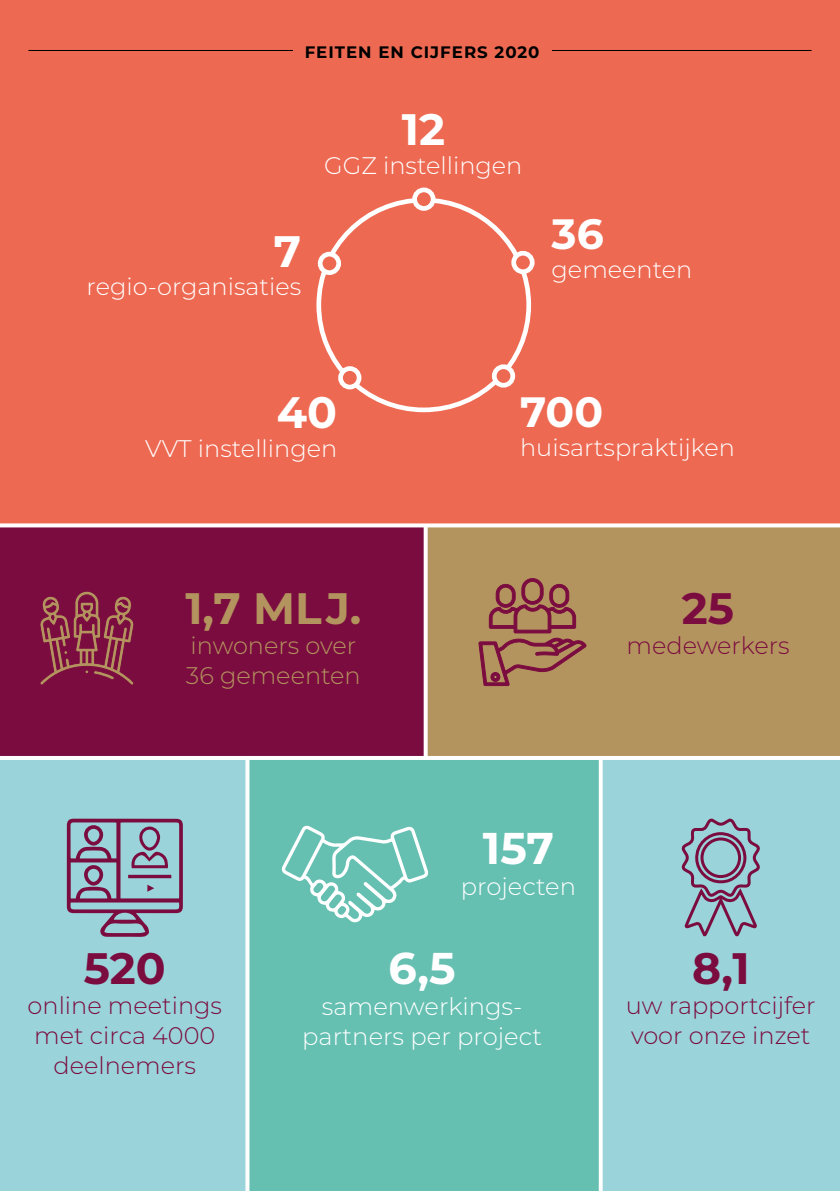
<style>
.page{position:relative;width:840px;height:1191px;background:#fff}
.page>*{position:absolute;margin:0;border:0;box-sizing:border-box;transform-origin:0 0}
.t1{font:700 44.4px "Montserrat";color:#fff}
.t2{font:700 44px "Montserrat";color:#7b0c3f}
.t3{font:700 44px "Montserrat";color:#b4945e}
.t4{font:700 44px "Montserrat";color:#fff}
.t5{font:700 42.4px "Montserrat";color:#fff}
.t6{font:300 24.2px/30.4px "Montserrat";color:#fff;text-align:center}
.t7{font:300 24px/30px "Montserrat";color:#7b0c3f;text-align:center}
.t8{font:300 24px "Montserrat";color:#fff}
.t9{font:300 24px/30px "Montserrat";color:#b4945e}
.t10{font:700 16.6px "Montserrat";letter-spacing:.06em;color:#000}
</style>
<div class="page">
<div style="left:0;top:0;width:839px;height:566px;background:#ed6952"></div>
<div style="left:601px;top:758px;width:238px;height:433px;background:#9ad3da"></div>
<div style="left:0;top:526px;width:427px;height:234px;background:#7b0c3f"></div>
<div style="left:211px;top:757px;width:391px;height:434px;background:#65c0b2"></div>
<svg style="left:281px;top:825px;width:147px;height:98px"></svg>
<div style="left:425px;top:526px;width:414px;height:232px;background:#b4945e"></div>
<div style="left:0;top:760px;width:247px;height:431px;background:#9ad3da"></div>
<svg style="left:40px;top:591px;width:94px;height:94px"></svg>
<svg style="left:478px;top:578px;width:108px;height:109px"></svg>
<div style="left:316px;top:198px;width:214px;height:214px;border:5px solid #fff;border-radius:50%"></div>
<div style="left:414px;top:190px;width:19px;height:18px;background:#ed6952;border-radius:50%"></div>
<div style="left:412px;top:187px;width:23px;height:24px;border:5px solid #fff;border-radius:50%"></div>
<div style="left:513px;top:253px;width:19px;height:19px;background:#ed6952;border-radius:50%"></div>
<div style="left:511px;top:251px;width:23px;height:23px;border:5px solid #fff;border-radius:50%"></div>
<div style="left:494px;top:367px;width:18px;height:18px;background:#ed6952;border-radius:50%"></div>
<div style="left:491px;top:364px;width:24px;height:23px;border:5px solid #fff;border-radius:50%"></div>
<div style="left:340px;top:368px;width:19px;height:19px;background:#ed6952;border-radius:50%"></div>
<div style="left:338px;top:366px;width:23px;height:23px;border:5px solid #fff;border-radius:50%"></div>
<div style="left:320px;top:254px;width:18px;height:19px;background:#ed6952;border-radius:50%"></div>
<div style="left:317px;top:252px;width:24px;height:23px;border:5px solid #fff;border-radius:50%"></div>
<svg style="left:67px;top:818px;width:116px;height:119px"></svg>
<svg style="left:681px;top:818px;width:79px;height:119px"></svg>
<div style="left:700px;top:837px;width:40px;height:41px;border:3px solid #7b0c3f;border-radius:50%"></div>
<hr style="left:0;top:756px;width:839px;height:4px;background:#fff">
<svg style="left:0;top:523px;width:839px;height:4px;fill:#fff"></svg>
<svg style="left:245px;top:760px;width:4px;height:431px;fill:#fff"></svg>
<svg style="left:598px;top:760px;width:4px;height:431px;fill:#fff"></svg>
<svg style="left:423px;top:526px;width:4px;height:230px"></svg>
<hr style="left:28px;top:50px;width:783px;height:1px;background:#000">
<div style="left:293px;top:28px;width:258px;height:39px;background:#ed6952"></div>
<p class="t10" style="left:304px;top:40px;width:236px">FEITEN EN CIJFERS 2020</p>
<h2 class="t4" style="left:274px;top:219px;width:29px">7</h2>
<p class="t8" style="left:86px;top:271px;width:216px">regio-organisaties</p>
<h2 class="t4" style="left:401px;top:97px;width:45px">12</h2>
<p class="t8" style="left:324px;top:149px;width:199px">GGZ instellingen</p>
<h3 class="t5" style="left:551px;top:204px;width:54px">36</h3>
<p class="t8" style="left:551px;top:253px;width:142px">gemeenten</p>
<h2 class="t4" style="left:277px;top:381px;width:62px">40</h2>
<p class="t8" style="left:145px;top:432px;width:193px">VVT instellingen</p>
<h2 class="t3" style="left:185px;top:577px;width:177px">1,7 MLJ.</h2>
<p class="t9" style="left:186px;top:630px;width:176px">inwoners over<br>36 gemeenten</p>
<h3 class="t5" style="left:520px;top:381px;width:84px">700</h3>
<p class="t8" style="left:520px;top:431px;width:216px">huisartspraktijken</p>
<h2 class="t2" style="left:681px;top:577px;width:54px">25</h2>
<p class="t7" style="left:626px;top:630px;width:164px">medewerkers</p>
<h1 class="t1" style="left:482px;top:816px;width:72px">157</h1>
<p class="t6" style="left:460px;top:870px;width:117px">projecten</p>
<h2 class="t2" style="left:84px;top:937px;width:83px">520</h2>
<p class="t7" style="left:28px;top:990px;width:196px">online meetings met circa 4000 deelnemers</p>
<h1 class="t1" style="left:388px;top:936px;width:68px">6,5</h1>
<p class="t6" style="left:302px;top:990px;width:241px">samenwerkings&shy;partners per project</p>
<h2 class="t2" style="left:691px;top:937px;width:59px">8,1</h2>
<p class="t7" style="left:625px;top:990px;width:191px;text-align:left">uw rapportcijfer voor onze inzet</p>
</div>
